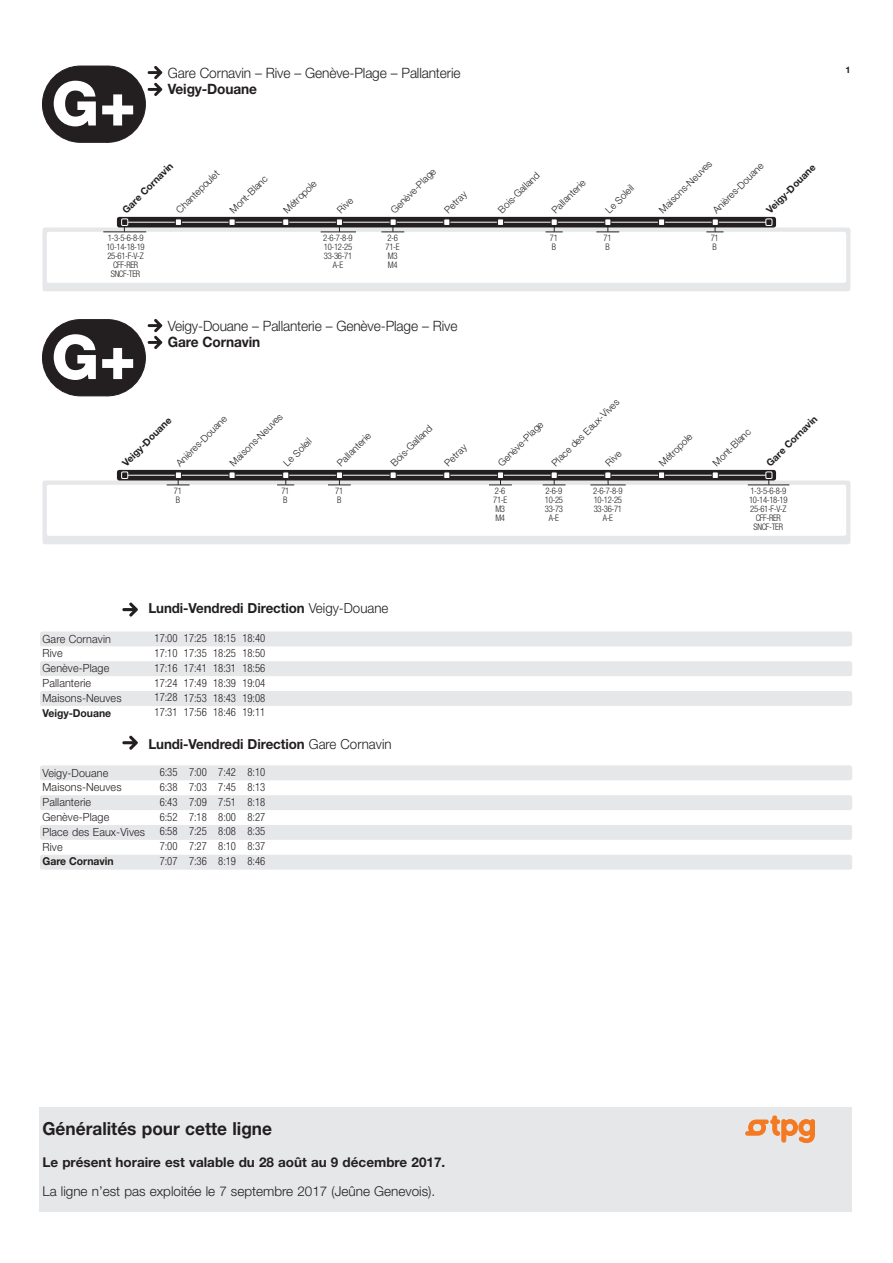
<style>
.page{position:relative;width:893px;height:1263px;background:#fff}
.page>*{position:absolute;margin:0;border:0;box-sizing:border-box;transform-origin:0 0}
.t1{font:800 61.5px "Helvetica Neue LT Std";color:#fff}
.t2{font:700 18px "Helvetica Neue";color:#231f20;scale:.96 1}
.t3{font:300 14.25px "Helvetica Neue";letter-spacing:-.01em;color:#231f20;scale:.96 1}
.t4{font:700 14.25px "Helvetica Neue";letter-spacing:-.01em;color:#231f20;scale:.96 1}
.t5{font:700 13.8px "Helvetica Neue";letter-spacing:-.005em;color:#231f20;scale:.96 1}
.t6{font:300 13.5px "Helvetica Neue";color:#231f20}
.t7{font:700 13.5px "Helvetica Neue";color:#231f20}
.t8{font:300 condensed 11.25px/14.9px "Helvetica Neue";letter-spacing:-.005em;color:#231f20;text-align:justify;scale:.95 1}
.t9{font:300 11.25px/14.9px "Helvetica Neue";letter-spacing:.01em;color:#231f20;scale:.96 1}
.t10{font:700 10.8px "Helvetica Neue";letter-spacing:-.005em;color:#231f20;scale:.96 1}
.t11{font:300 9.75px "Helvetica Neue";color:#231f20}
.t12{font:700 9.75px "Helvetica Neue";color:#231f20}
.t13{font:300 condensed 9px/9px "Helvetica Neue";letter-spacing:-.04em;color:#231f20;scale:.96 1}
.t14{font:700 9px "Helvetica Neue";color:#231f20}
.s1{font-weight:300}
</style>
<div class="page">
<div style="left:40px;top:631px;width:812px;height:15px;background:#e6e7e9;border-radius:2px"></div>
<div style="left:40px;top:661px;width:812px;height:15px;background:#e6e7e9;border-radius:2px"></div>
<div style="left:40px;top:691px;width:812px;height:15px;background:#e6e7e9;border-radius:2px"></div>
<div style="left:40px;top:765px;width:812px;height:15px;background:#e6e7e9;border-radius:2px"></div>
<div style="left:40px;top:795px;width:812px;height:15px;background:#e6e7e9;border-radius:2px"></div>
<div style="left:40px;top:825px;width:812px;height:15px;background:#e6e7e9;border-radius:2px"></div>
<div style="left:40px;top:855px;width:812px;height:15px;background:#e6e7e9;border-radius:2px"></div>
<svg style="left:122px;top:602px;width:16px;height:15px"></svg>
<svg style="left:122px;top:735px;width:16px;height:15px"></svg>
<div style="left:43px;top:227px;width:807px;height:64px;background:#e6e7e9;border-radius:2px"></div>
<div style="left:43px;top:480px;width:807px;height:64px;background:#e6e7e9;border-radius:2px"></div>
<div style="left:117px;top:217px;width:659px;height:10px;background:#231f20;border-radius:2px"></div>
<div style="left:117px;top:470px;width:659px;height:10px;background:#231f20;border-radius:2px"></div>
<div style="left:121px;top:218px;width:7px;height:8px;border:1px solid #fff"></div>
<div style="left:121px;top:471px;width:7px;height:8px;border:1px solid #fff"></div>
<div style="left:175px;top:218px;width:7px;height:8px;border:1px solid #231f20"></div>
<div style="left:175px;top:471px;width:7px;height:8px;border:1px solid #231f20"></div>
<div style="left:229px;top:218px;width:7px;height:8px;border:1px solid #231f20"></div>
<div style="left:229px;top:471px;width:7px;height:8px;border:1px solid #231f20"></div>
<div style="left:282px;top:218px;width:7px;height:8px;border:1px solid #231f20"></div>
<div style="left:282px;top:471px;width:7px;height:8px;border:1px solid #231f20"></div>
<div style="left:336px;top:218px;width:7px;height:8px;border:1px solid #231f20"></div>
<div style="left:336px;top:471px;width:7px;height:8px;border:1px solid #231f20"></div>
<div style="left:390px;top:218px;width:7px;height:8px;border:1px solid #231f20"></div>
<div style="left:390px;top:471px;width:7px;height:8px;border:1px solid #231f20"></div>
<div style="left:443px;top:218px;width:7px;height:8px;border:1px solid #231f20"></div>
<div style="left:443px;top:471px;width:7px;height:8px;border:1px solid #231f20"></div>
<div style="left:497px;top:218px;width:7px;height:8px;border:1px solid #231f20"></div>
<div style="left:497px;top:471px;width:7px;height:8px;border:1px solid #231f20"></div>
<div style="left:551px;top:218px;width:7px;height:8px;border:1px solid #231f20"></div>
<div style="left:551px;top:471px;width:7px;height:8px;border:1px solid #231f20"></div>
<div style="left:604px;top:218px;width:7px;height:8px;border:1px solid #231f20"></div>
<div style="left:604px;top:471px;width:7px;height:8px;border:1px solid #231f20"></div>
<div style="left:658px;top:218px;width:7px;height:8px;border:1px solid #231f20"></div>
<div style="left:658px;top:471px;width:7px;height:8px;border:1px solid #231f20"></div>
<div style="left:712px;top:218px;width:7px;height:8px;border:1px solid #231f20"></div>
<div style="left:712px;top:471px;width:7px;height:8px;border:1px solid #231f20"></div>
<svg style="left:47px;top:219px;width:799px;height:64px"></svg>
<div style="left:765px;top:218px;width:7px;height:8px;border:1px solid #fff"></div>
<svg style="left:47px;top:472px;width:799px;height:64px"></svg>
<div style="left:765px;top:471px;width:7px;height:8px;border:1px solid #fff"></div>
<svg style="left:42px;top:66px;width:120px;height:76px"></svg>
<svg style="left:42px;top:319px;width:120px;height:77px"></svg>
<div style="left:40px;top:1108px;width:812px;height:104px;background:#e6e7e9"></div>
<svg style="left:745px;top:1115px;width:70px;height:28px"></svg>
<h1 class="t1" style="left:51px;top:67px;width:86px">G+</h1>
<p class="t3" style="left:168px;top:64px;width:306px">Gare Cornavin – Rive – Genève-Plage – Pallanterie</p>
<p class="t14" style="left:845px;top:64px;width:7px">1</p>
<p class="t4" style="left:168px;top:80px;width:94px">Veigy-Douane</p>
<p class="t12" style="left:120px;top:207px;width:69px;rotate:-45deg">Gare Cornavin</p>
<p class="t11" style="left:174px;top:207px;width:58px;rotate:-45deg">Chantepoulet</p>
<p class="t13" style="left:106px;top:233px;width:41px;text-align:center">1-3-5-6-8-9<br>10-14-18-19<br>25-61-F-V-Z<br>CFF-RER<br>SNCF-TER</p>
<p class="t11" style="left:227px;top:207px;width:50px;rotate:-45deg">Mont-Blanc</p>
<p class="t11" style="left:281px;top:207px;width:44px;rotate:-45deg">Métropole</p>
<p class="t11" style="left:335px;top:207px;width:19px;rotate:-45deg">Rive</p>
<p class="t11" style="left:388px;top:207px;width:61px;rotate:-45deg">Genève-Plage</p>
<p class="t11" style="left:442px;top:207px;width:28px;rotate:-45deg">Petray</p>
<p class="t11" style="left:496px;top:207px;width:55px;rotate:-45deg">Bois-Galland</p>
<p class="t11" style="left:549px;top:207px;width:44px;rotate:-45deg">Pallanterie</p>
<p class="t11" style="left:603px;top:207px;width:37px;rotate:-45deg">Le Soleil</p>
<p class="t11" style="left:657px;top:207px;width:72px;rotate:-45deg">Maisons-Neuves</p>
<p class="t11" style="left:710px;top:207px;width:69px;rotate:-45deg">Anières-Douane</p>
<p class="t12" style="left:764px;top:207px;width:66px;rotate:-45deg">Veigy-Douane</p>
<p class="t13" style="left:323px;top:233px;width:32px;text-align:center">2-6-7-8-9<br>10-12-25<br>33-36-71<br>A-E</p>
<p class="t13" style="left:711px;top:233px;width:10px">71<br>B</p>
<p class="t13" style="left:386px;top:233px;width:16px">2-6<br>71-E<br>M3<br>M4</p>
<p class="t13" style="left:550px;top:233px;width:10px">71<br>B</p>
<p class="t13" style="left:604px;top:233px;width:10px">71<br>B</p>
<h1 class="t1" style="left:51px;top:321px;width:86px">G+</h1>
<p class="t3" style="left:168px;top:317px;width:303px">Veigy-Douane – Pallanterie – Genève-Plage – Rive</p>
<p class="t4" style="left:168px;top:333px;width:98px">Gare Cornavin</p>
<p class="t11" style="left:227px;top:460px;width:72px;rotate:-45deg">Maisons-Neuves</p>
<p class="t11" style="left:174px;top:460px;width:69px;rotate:-45deg">Anières-Douane</p>
<p class="t12" style="left:120px;top:460px;width:66px;rotate:-45deg">Veigy-Douane</p>
<p class="t11" style="left:281px;top:460px;width:37px;rotate:-45deg">Le Soleil</p>
<p class="t11" style="left:335px;top:460px;width:44px;rotate:-45deg">Pallanterie</p>
<p class="t11" style="left:388px;top:460px;width:55px;rotate:-45deg">Bois-Galland</p>
<p class="t11" style="left:442px;top:460px;width:28px;rotate:-45deg">Petray</p>
<p class="t11" style="left:549px;top:460px;width:92px;rotate:-45deg">Place des Eaux-Vives</p>
<p class="t11" style="left:496px;top:460px;width:61px;rotate:-45deg">Genève-Plage</p>
<p class="t11" style="left:603px;top:460px;width:19px;rotate:-45deg">Rive</p>
<p class="t13" style="left:174px;top:486px;width:10px">71<br>B</p>
<p class="t13" style="left:493px;top:486px;width:16px">2-6<br>71-E<br>M3<br>M4</p>
<p class="t13" style="left:281px;top:486px;width:10px">71<br>B</p>
<p class="t13" style="left:335px;top:486px;width:10px">71<br>B</p>
<p class="t9" style="left:43px;top:631px;width:84px">Gare Cornavin<br>Rive<br>Genève-Plage<br>Pallanterie<br>Maisons-Neuves</p>
<p class="t10" style="left:43px;top:706px;width:73px">Veigy-Douane</p>
<p class="t5" style="left:148px;top:599px;width:252px">Lundi-Vendredi Direction <span class="s1">Veigy-Douane</span></p>
<p class="t8" style="left:155px;top:630px;width:26px">17:00<br>17:10<br>17:16<br>17:24<br>17:28<br>17:31</p>
<p class="t8" style="left:184px;top:630px;width:26px">17:25<br>17:35<br>17:41<br>17:49<br>17:53<br>17:56</p>
<p class="t8" style="left:213px;top:630px;width:26px">18:15<br>18:25<br>18:31<br>18:39<br>18:43<br>18:46</p>
<p class="t8" style="left:242px;top:630px;width:26px">18:40<br>18:50<br>18:56<br>19:04<br>19:08<br>19:11</p>
<p class="t5" style="left:148px;top:735px;width:255px">Lundi-Vendredi Direction <span class="s1">Gare Cornavin</span></p>
<p class="t9" style="left:43px;top:765px;width:108px">Veigy-Douane<br>Maisons-Neuves<br>Pallanterie<br>Genève-Plage<br>Place des Eaux-Vives<br>Rive</p>
<p class="t10" style="left:43px;top:855px;width:76px">Gare Cornavin</p>
<p class="t8" style="left:160px;top:764px;width:20px">6:35<br>6:38<br>6:43<br>6:52<br>6:58<br>7:00<br>7:07</p>
<p class="t8" style="left:189px;top:764px;width:20px">7:00<br>7:03<br>7:09<br>7:18<br>7:25<br>7:27<br>7:36</p>
<p class="t8" style="left:218px;top:764px;width:20px">7:42<br>7:45<br>7:51<br>8:00<br>8:08<br>8:10<br>8:19</p>
<p class="t8" style="left:248px;top:764px;width:20px">8:10<br>8:13<br>8:18<br>8:27<br>8:35<br>8:37<br>8:46</p>
<p class="t13" style="left:545px;top:486px;width:20px;text-align:center">2-6-9<br>10-25<br>33-73<br>A-E</p>
<p class="t13" style="left:593px;top:486px;width:32px;text-align:center">2-6-7-8-9<br>10-12-25<br>33-36-71<br>A-E</p>
<p class="t11" style="left:657px;top:460px;width:44px;rotate:-45deg">Métropole</p>
<p class="t11" style="left:710px;top:460px;width:50px;rotate:-45deg">Mont-Blanc</p>
<p class="t12" style="left:764px;top:460px;width:69px;rotate:-45deg">Gare Cornavin</p>
<p class="t13" style="left:749px;top:486px;width:41px;text-align:center">1-3-5-6-8-9<br>10-14-18-19<br>25-61-F-V-Z<br>CFF-RER<br>SNCF-TER</p>
<h2 class="t2" style="left:43px;top:1118px;width:241px">Généralités pour cette ligne</h2>
<p class="t7" style="left:43px;top:1153px;width:404px">Le présent horaire est valable du 28 août au 9 décembre 2017.</p>
<p class="t6" style="left:43px;top:1183px;width:394px">La ligne n’est pas exploitée le 7 septembre 2017 (Jeûne Genevois).</p>
</div>
